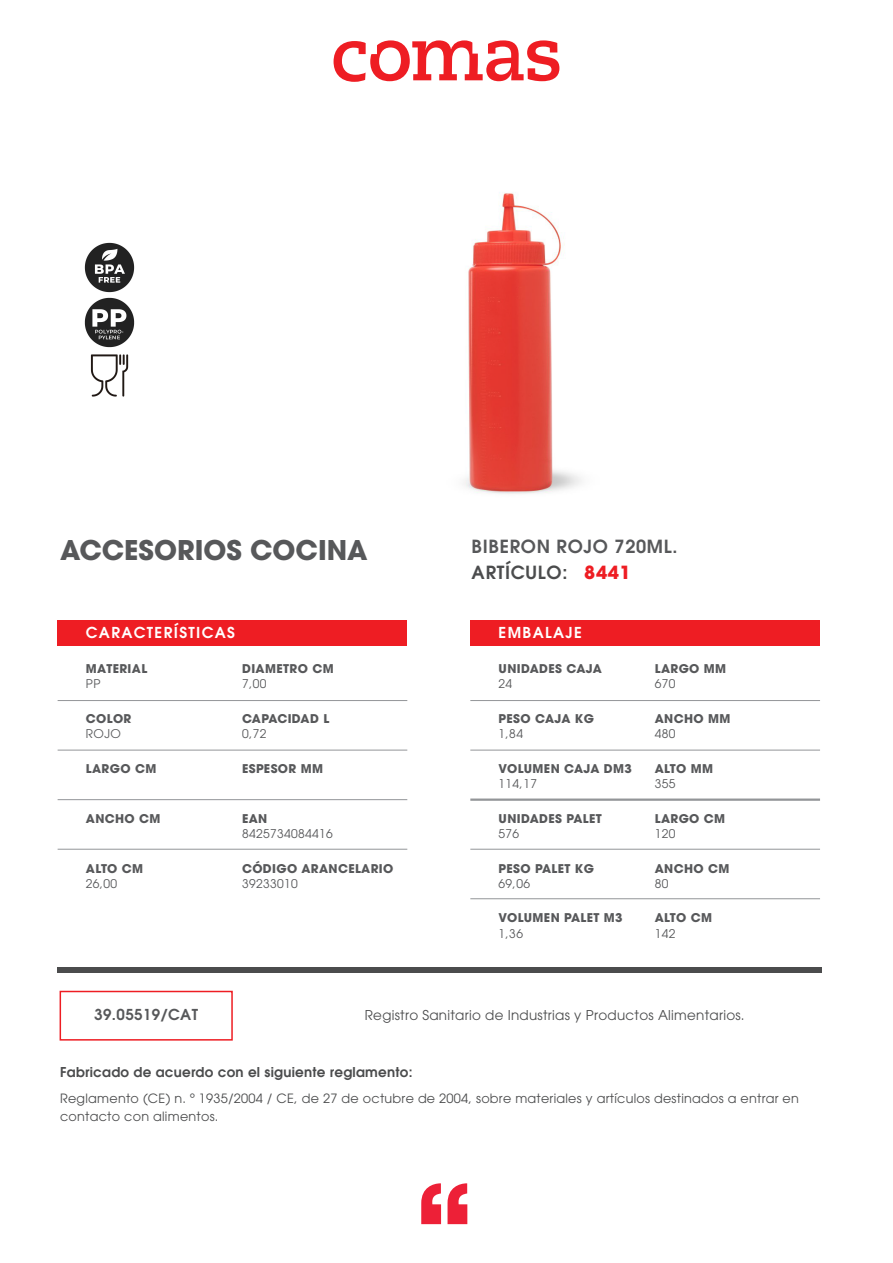
<style>
.page{position:relative;width:893px;height:1263px;background:#fff}
.page>*{position:absolute;margin:0;border:0;box-sizing:border-box;transform-origin:0 0}
.t1{font:700 27px "Avant Garde";color:#57585a}
.t2{font:600 18px/25.7px "Avant Garde";letter-spacing:.04em;color:#57585a}
.t3{font:600 15px "Avant Garde";letter-spacing:.09em;color:#fff}
.t4{font:600 15px "Avant Garde";letter-spacing:.03em;color:#57585a}
.t5{font:13.5px "Avant Garde";letter-spacing:.02em;color:#4b4c4d}
.t6{font:600 13.5px "Avant Garde";letter-spacing:.02em;color:#4b4c4d}
.t7{font:12.75px/18px "Avant Garde";letter-spacing:.02em;color:#4b4c4d}
.t8{font:700 12px "Avant Garde";letter-spacing:.03em;color:#57585a}
.t9{font:12px "Avant Garde";letter-spacing:.03em;color:#57585a}
.t10{font:700 12px "Avant Garde";letter-spacing:.01em;color:#57585a}
.s1{color:#4b4c4d}
.s2{font-weight:700;color:#ee1d23}
</style>
<div class="page">
<svg style="left:421px;top:1183px;width:20px;height:41px"></svg>
<svg style="left:448px;top:1183px;width:19px;height:41px"></svg>
<svg style="left:334px;top:40px;width:225px;height:42px"></svg>
<div style="left:58px;top:620px;width:349px;height:25px;background:#ee1d23"></div>
<div style="left:58px;top:967px;width:764px;height:6px;background:#4b4c4d"></div>
<hr style="left:58px;top:700px;width:349px;height:1px;background:#939598">
<hr style="left:58px;top:750px;width:349px;height:1px;background:#939598">
<hr style="left:58px;top:799px;width:349px;height:1px;background:#939598">
<hr style="left:58px;top:849px;width:349px;height:1px;background:#939598">
<div style="left:470px;top:620px;width:350px;height:25px;background:#ee1d23"></div>
<hr style="left:470px;top:700px;width:350px;height:1px;background:#939598">
<hr style="left:470px;top:750px;width:350px;height:1px;background:#939598">
<hr style="left:470px;top:798px;width:350px;height:3px;background:#939598">
<hr style="left:470px;top:849px;width:350px;height:1px;background:#939598">
<hr style="left:470px;top:898px;width:350px;height:1px;background:#939598">
<div style="left:60px;top:991px;width:173px;height:49px;border:2px solid #ee1d23"></div>
<img style="left:84px;top:242px;width:51px;height:155px">
<img style="left:464px;top:192px;width:118px;height:302px">
<h1 class="t1" style="left:60px;top:532px;width:309px">ACCESORIOS COCINA</h1>
<h2 class="t2" style="left:472px;top:533px;width:207px">BIBERON ROJO 720ML.<br><span class="s1">ARTÍCULO:</span> <span class="s2">8441</span></h2>
<p class="t3" style="left:86px;top:623px;width:151px">CARACTERÍSTICAS</p>
<p class="t8" style="left:86px;top:661px;width:63px">MATERIAL</p>
<p class="t9" style="left:86px;top:677px;width:16px">PP</p>
<p class="t8" style="left:242px;top:661px;width:93px">DIAMETRO CM</p>
<p class="t9" style="left:242px;top:677px;width:26px">7,00</p>
<p class="t10" style="left:242px;top:711px;width:89px">CAPACIDAD L</p>
<p class="t9" style="left:242px;top:727px;width:26px">0,72</p>
<p class="t8" style="left:242px;top:761px;width:83px">ESPESOR MM</p>
<p class="t8" style="left:86px;top:711px;width:47px">COLOR</p>
<p class="t9" style="left:86px;top:727px;width:37px">ROJO</p>
<p class="t8" style="left:86px;top:761px;width:72px">LARGO CM</p>
<p class="t8" style="left:86px;top:810px;width:76px">ANCHO CM</p>
<p class="t8" style="left:242px;top:810px;width:27px">EAN</p>
<p class="t9" style="left:242px;top:826px;width:92px">8425734084416</p>
<p class="t3" style="left:499px;top:623px;width:85px">EMBALAJE</p>
<p class="t8" style="left:499px;top:661px;width:105px">UNIDADES CAJA</p>
<p class="t9" style="left:499px;top:677px;width:15px">24</p>
<p class="t8" style="left:499px;top:711px;width:97px">PESO CAJA KG</p>
<p class="t9" style="left:499px;top:727px;width:26px">1,84</p>
<p class="t8" style="left:499px;top:761px;width:135px">VOLUMEN CAJA DM3</p>
<p class="t9" style="left:499px;top:777px;width:40px">114,17</p>
<p class="t8" style="left:499px;top:810px;width:105px">UNIDADES PALET</p>
<p class="t9" style="left:499px;top:826px;width:22px">576</p>
<p class="t8" style="left:655px;top:661px;width:73px">LARGO MM</p>
<p class="t9" style="left:655px;top:677px;width:22px">670</p>
<p class="t8" style="left:655px;top:711px;width:77px">ANCHO MM</p>
<p class="t9" style="left:655px;top:727px;width:22px">480</p>
<p class="t8" style="left:655px;top:761px;width:60px">ALTO MM</p>
<p class="t9" style="left:655px;top:777px;width:22px">355</p>
<p class="t8" style="left:655px;top:810px;width:72px">LARGO CM</p>
<p class="t9" style="left:655px;top:826px;width:22px">120</p>
<p class="t8" style="left:86px;top:860px;width:59px">ALTO CM</p>
<p class="t9" style="left:86px;top:876px;width:33px">26,00</p>
<p class="t8" style="left:242px;top:860px;width:153px">CÓDIGO ARANCELARIO</p>
<p class="t9" style="left:242px;top:876px;width:57px">39233010</p>
<p class="t8" style="left:499px;top:860px;width:97px">PESO PALET KG</p>
<p class="t9" style="left:499px;top:876px;width:33px">69,06</p>
<p class="t8" style="left:499px;top:910px;width:126px">VOLUMEN PALET M3</p>
<p class="t9" style="left:499px;top:926px;width:26px">1,36</p>
<p class="t8" style="left:655px;top:860px;width:76px">ANCHO CM</p>
<p class="t9" style="left:655px;top:876px;width:15px">80</p>
<p class="t8" style="left:655px;top:910px;width:59px">ALTO CM</p>
<p class="t9" style="left:655px;top:926px;width:22px">142</p>
<p class="t4" style="left:94px;top:1005px;width:105px">39.05519/CAT</p>
<p class="t5" style="left:365px;top:1007px;width:381px">Registro Sanitario de Industrias y Productos Alimentarios.</p>
<p class="t6" style="left:60px;top:1063px;width:354px">Fabricado de acuerdo con el siguiente reglamento:</p>
<p class="t7" style="left:60px;top:1090px;width:740px">Reglamento (CE) n. º 1935/2004 / CE, de 27 de octubre de 2004, sobre materiales y artículos destinados a entrar en contacto con alimentos.</p>
</div>
